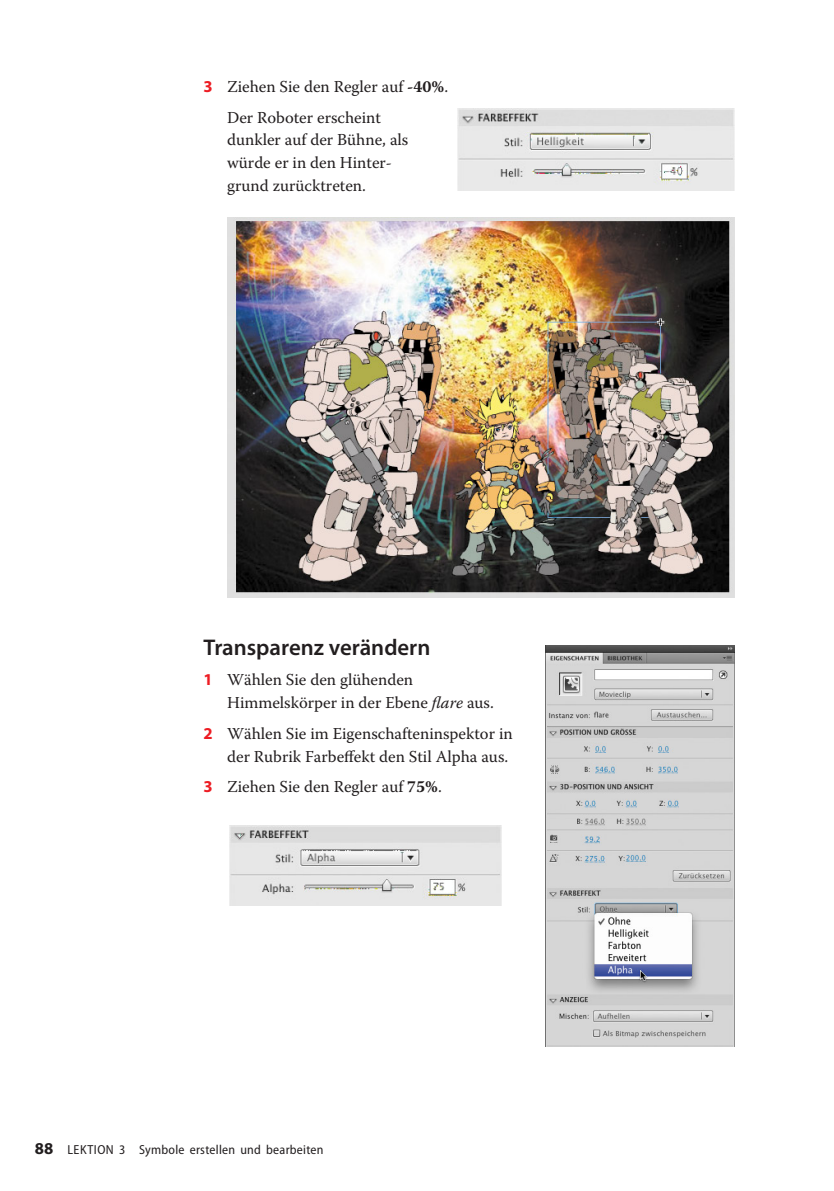
<style>
.page{position:relative;width:834px;height:1191px;background:#fff}
.page>*{position:absolute;margin:0;border:0;box-sizing:border-box;transform-origin:0 0}
.t1{font:600 22.75px "Myriad Pro";color:#221e1f}
.t2{font:16.62px/22.8px "Warnock Pro";color:#221e1f}
.t3{font:semi-condensed 13.12px "Myriad Pro";letter-spacing:.02em;color:#221e1f}
.s1{font-family:"Myriad Pro";font-weight:700;color:#ed1c23}
.s2{font-weight:700}
.s3{font-style:italic}
.s4{font-weight:700;font-stretch:normal;font-size:16.62px}
</style>
<div class="page">
<img style="left:227px;top:218px;width:507px;height:379px">
<img style="left:457px;top:109px;width:277px;height:82px">
<img style="left:229px;top:825px;width:272px;height:80px">
<img style="left:545px;top:645px;width:189px;height:401px">
<p class="t2" style="left:227px;top:71px;width:222px;line-height:30.6px;text-indent:-24px"><span class="s1">3</span> Ziehen Sie den Regler auf <span class="s2">-40%</span>.<br>Der Roboter erscheint</p>
<p class="t2" style="left:227px;top:128px;width:183px">dunkler auf der Bühne, als würde er in den Hinter&shy;grund zurücktreten.</p>
<h1 class="t1" style="left:203px;top:634px;width:228px">Transparenz verändern</h1>
<p class="t2" style="left:227px;top:668px;width:268px;text-indent:-24px"><span class="s1">1</span> Wählen Sie den glühenden<br>Himmelskörper in der Ebene <span class="s3">flare</span> aus.</p>
<p class="t2" style="left:203px;top:721px;width:310px;text-align:right"><span class="s1">2</span> Wählen Sie im Eigenschafteninspektor in der Rubrik Farbeffekt den Stil Alpha aus.</p>
<p class="t2" style="left:203px;top:775px;width:240px"><span class="s1">3</span> Ziehen Sie den Regler auf <span class="s2">75%</span>.</p>
<p class="t3" style="left:35px;top:1142px;width:290px"><span class="s4">88</span> Lektion 3 Symbole erstellen und bearbeiten</p>
</div>
